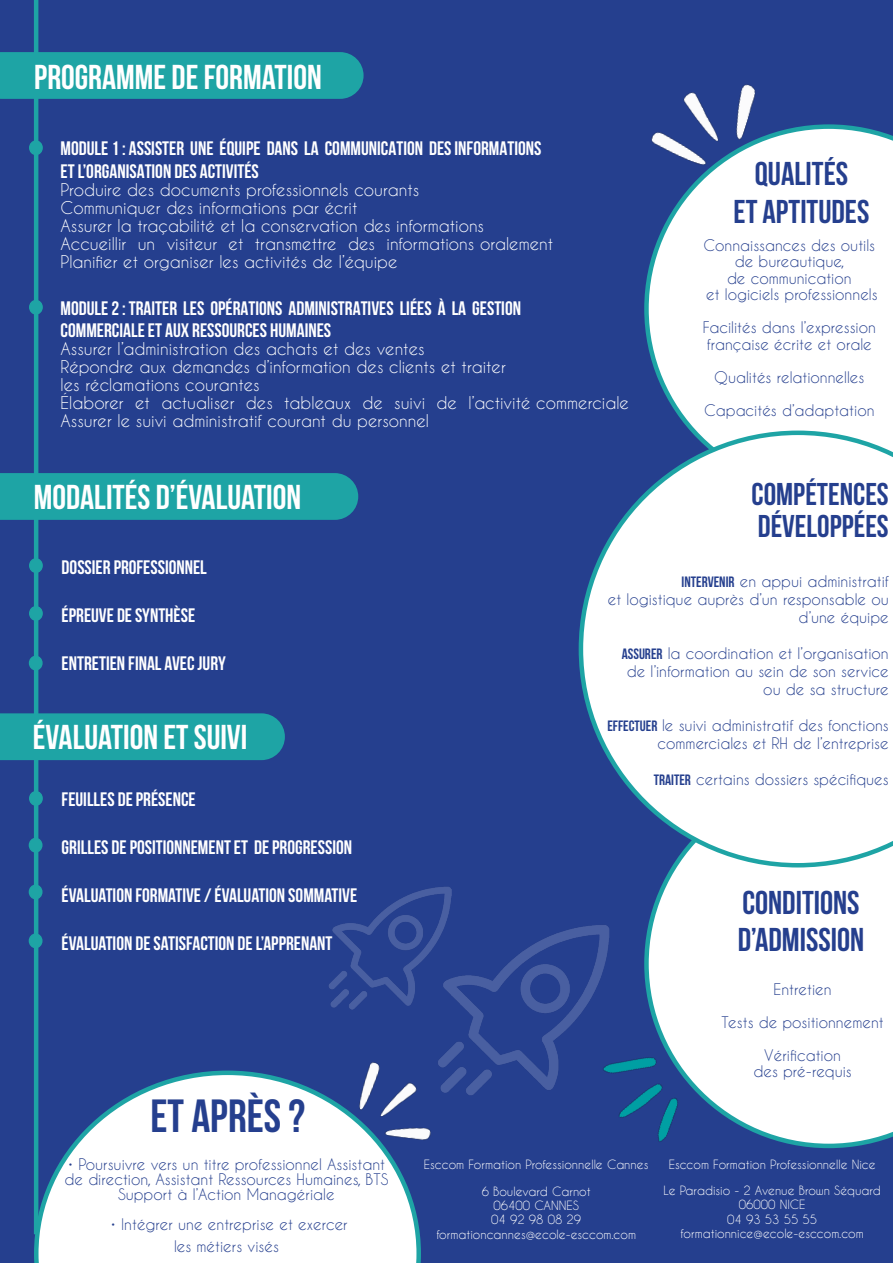
<style>
.page{position:relative;width:893px;height:1263px;background:#253f8e}
.page>*{position:absolute;margin:0;border:0;box-sizing:border-box;transform-origin:0 0}
.t1{font:700 46.5px "Bebas Neue";color:#253f8e}
.t2{font:700 34.5px "Bebas Neue";color:#fff}
.t3{font:700 33px "Bebas Neue";color:#253f8e}
.t4{font:700 31.5px "Bebas Neue";color:#253f8e}
.t5{font:700 19.5px "Bebas Neue";color:#fff}
.t6{font:16.5px "Caviar Dreams";color:#fff}
.t7{font:15px/15px "Caviar Dreams";color:#253f8e;text-align:center}
.t8{font:12px "Caviar Dreams";color:#fff}
.s1{font-family:"Bebas Neue";font-weight:700}
</style>
<div class="page">
<svg style="left:644px;top:867px;width:249px;height:281px"></svg>
<svg style="left:644px;top:124px;width:249px;height:307px"></svg>
<svg style="left:34px;top:1070px;width:387px;height:193px"></svg>
<div style="left:0;top:52px;width:364px;height:47px;background:#1ea4a5"></div>
<div style="left:30px;top:141px;width:12px;height:13px;background:#1ea4a5;border-radius:50%"></div>
<div style="left:29px;top:140px;width:14px;height:15px;border:2px solid #1ea4a5;border-radius:50%"></div>
<div style="left:30px;top:301px;width:12px;height:13px;background:#1ea4a5;border-radius:50%"></div>
<div style="left:29px;top:300px;width:14px;height:15px;border:2px solid #1ea4a5;border-radius:50%"></div>
<div style="left:0;top:473px;width:358px;height:47px;background:#1ea4a5"></div>
<div style="left:30px;top:559px;width:12px;height:13px;background:#1ea4a5;border-radius:50%"></div>
<div style="left:29px;top:558px;width:14px;height:15px;border:2px solid #1ea4a5;border-radius:50%"></div>
<div style="left:30px;top:607px;width:12px;height:13px;background:#1ea4a5;border-radius:50%"></div>
<div style="left:29px;top:606px;width:14px;height:15px;border:2px solid #1ea4a5;border-radius:50%"></div>
<hr style="left:34px;top:0;width:4px;height:1234px;background:#1ea4a5">
<div style="left:30px;top:656px;width:12px;height:14px;background:#1ea4a5;border-radius:50%"></div>
<div style="left:29px;top:656px;width:14px;height:14px;border:2px solid #1ea4a5;border-radius:50%"></div>
<div style="left:0;top:713px;width:285px;height:47px;background:#1ea4a5"></div>
<div style="left:30px;top:792px;width:12px;height:13px;background:#1ea4a5;border-radius:50%"></div>
<div style="left:29px;top:791px;width:14px;height:15px;border:2px solid #1ea4a5;border-radius:50%"></div>
<div style="left:29px;top:838px;width:13px;height:14px;background:#1ea4a5;border-radius:50%"></div>
<div style="left:29px;top:838px;width:14px;height:15px;border:2px solid #1ea4a5;border-radius:50%"></div>
<div style="left:29px;top:885px;width:13px;height:14px;background:#1ea4a5;border-radius:50%"></div>
<div style="left:29px;top:884px;width:14px;height:15px;border:2px solid #1ea4a5;border-radius:50%"></div>
<div style="left:29px;top:934px;width:13px;height:13px;background:#1ea4a5;border-radius:50%"></div>
<div style="left:29px;top:933px;width:14px;height:15px;border:2px solid #1ea4a5;border-radius:50%"></div>
<svg style="left:579px;top:431px;width:314px;height:436px"></svg>
<img style="left:328px;top:886px;width:123px;height:123px">
<img style="left:438px;top:924px;width:171px;height:171px">
<img style="left:570px;top:0;width:256px;height:220px">
<img style="left:578px;top:941px;width:283px;height:272px">
<img style="left:308px;top:1030px;width:210px;height:168px">
<p class="t2" style="left:34px;top:58px;width:289px">PROGRAMME DE FORMATION</p>
<p class="t5" style="left:61px;top:137px;width:482px">MODULE 1 : ASSISTER UNE ÉQUIPE DANS LA COMMUNICATION DES INFORMATIONS</p>
<p class="t5" style="left:61px;top:161px;width:200px">ET L’ORGANISATION DES ACTIVITÉS</p>
<p class="t6" style="left:61px;top:180px;width:360px">Produire des documents professionnels courants</p>
<p class="t6" style="left:61px;top:198px;width:298px">Communiquer des informations par écrit</p>
<p class="t6" style="left:61px;top:216px;width:425px">Assurer la traçabilité et la conservation des informations</p>
<p class="t6" style="left:61px;top:234px;width:494px">Accueillir un visiteur et transmettre des informations oralement</p>
<p class="t6" style="left:61px;top:252px;width:338px">Planifier et organiser les activités de l’équipe</p>
<p class="t5" style="left:61px;top:297px;width:462px">MODULE 2 : TRAITER LES OPÉRATIONS ADMINISTRATIVES LIÉES À LA GESTION</p>
<p class="t5" style="left:61px;top:320px;width:272px">COMMERCIALE ET AUX RESSOURCES HUMAINES</p>
<p class="t6" style="left:61px;top:339px;width:366px">Assurer l’administration des achats et des ventes</p>
<p class="t6" style="left:61px;top:357px;width:447px">Répondre aux demandes d’information des clients et traiter</p>
<p class="t6" style="left:61px;top:375px;width:201px">les réclamations courantes</p>
<p class="t6" style="left:61px;top:393px;width:570px">Élaborer et actualiser des tableaux de suivi de l’activité commerciale</p>
<p class="t6" style="left:61px;top:411px;width:370px">Assurer le suivi administratif courant du personnel</p>
<p class="t3" style="left:755px;top:156px;width:95px">QUALITÉS</p>
<p class="t3" style="left:733px;top:193px;width:137px">ET APTITUDES</p>
<p class="t7" style="left:704px;top:237px;width:173px">Connaissances des outils</p>
<p class="t7" style="left:735px;top:254px;width:111px">de bureautique,</p>
<p class="t7" style="left:727px;top:270px;width:126px">de communication</p>
<p class="t7" style="left:706px;top:287px;width:173px">et logiciels professionnels</p>
<p class="t7" style="left:703px;top:320px;width:175px">Facilités dans l’expression</p>
<p class="t7" style="left:707px;top:336px;width:166px">française écrite et orale</p>
<p class="t7" style="left:714px;top:369px;width:152px">Qualités relationnelles</p>
<p class="t7" style="left:704px;top:402px;width:172px">Capacités d’adaptation</p>
<p class="t2" style="left:34px;top:478px;width:269px">MODALITÉS D’ÉVALUATION</p>
<p class="t5" style="left:62px;top:556px;width:147px">DOSSIER PROFESSIONNEL</p>
<p class="t5" style="left:62px;top:604px;width:135px">ÉPREUVE DE SYNTHÈSE</p>
<p class="t5" style="left:62px;top:652px;width:166px">ENTRETIEN FINAL AVEC JURY</p>
<p class="t2" style="left:33px;top:718px;width:216px">ÉVALUATION ET SUIVI</p>
<p class="t5" style="left:62px;top:788px;width:136px">FEUILLES DE PRÉSENCE</p>
<p class="t5" style="left:62px;top:836px;width:292px">GRILLES DE POSITIONNEMENT ET DE PROGRESSION</p>
<p class="t5" style="left:62px;top:884px;width:297px">ÉVALUATION FORMATIVE / ÉVALUATION SOMMATIVE</p>
<p class="t5" style="left:62px;top:932px;width:272px">ÉVALUATION DE SATISFACTION DE L’APPRENANT</p>
<p class="t1" style="left:151px;top:1090px;width:156px">ET APRÈS ?</p>
<p class="t7" style="left:65px;top:1156px;width:325px">• Poursuivre vers un titre professionnel Assistant de direction, Assistant Ressources Humaines, BTS<br>Support à l’Action Managériale</p>
<p class="t7" style="left:110px;top:1216px;width:239px">• Intégrer une entreprise et exercer</p>
<p class="t7" style="left:174px;top:1238px;width:106px">les métiers visés</p>
<p class="t4" style="left:752px;top:477px;width:139px">COMPÉTENCES</p>
<p class="t4" style="left:758px;top:508px;width:132px">DÉVELOPPÉES</p>
<p class="t7" style="left:682px;top:574px;width:209px"><span class="s1">INTERVENIR</span> en appui administratif</p>
<p class="t7" style="left:608px;top:590px;width:282px;line-height:18px;text-align:right">et logistique auprès d’un responsable ou d’une équipe</p>
<p class="t7" style="left:622px;top:646px;width:269px"><span class="s1">ASSURER</span> la coordination et l’organisation</p>
<p class="t7" style="left:627px;top:664px;width:263px">de l’information au sein de son service</p>
<p class="t7" style="left:763px;top:682px;width:127px">ou de sa structure</p>
<p class="t7" style="left:607px;top:718px;width:283px"><span class="s1">EFFECTUER</span> le suivi administratif des fonctions</p>
<p class="t7" style="left:657px;top:736px;width:233px">commerciales et RH de l’entreprise</p>
<p class="t7" style="left:654px;top:772px;width:237px"><span class="s1">TRAITER</span> certains dossiers spécifiques</p>
<p class="t3" style="left:742px;top:884px;width:119px">CONDITIONS</p>
<p class="t3" style="left:738px;top:921px;width:128px">D’ADMISSION</p>
<p class="t7" style="left:773px;top:981px;width:60px">Entretien</p>
<p class="t7" style="left:721px;top:1014px;width:164px">Tests de positionnement</p>
<p class="t7" style="left:764px;top:1047px;width:78px">Vérification</p>
<p class="t7" style="left:753px;top:1064px;width:100px">des pré-requis</p>
<p class="t8" style="left:424px;top:1157px;width:226px">Esccom Formation Professionnelle Cannes</p>
<p class="t8" style="left:482px;top:1184px;width:110px">6 Boulevard Carnot</p>
<p class="t8" style="left:494px;top:1198px;width:87px">06400 CANNES</p>
<p class="t8" style="left:491px;top:1213px;width:91px">04 92 98 08 29</p>
<p class="t8" style="left:436px;top:1227px;width:201px">formationcannes@ecole-esccom.com</p>
<p class="t8" style="left:669px;top:1157px;width:208px">Esccom Formation Professionnelle Nice</p>
<p class="t8" style="left:663px;top:1183px;width:219px">Le Paradisio - 2 Avenue Brown Séquard</p>
<p class="t8" style="left:739px;top:1198px;width:68px">06000 NICE</p>
<p class="t8" style="left:727px;top:1212px;width:91px">04 93 53 55 55</p>
<p class="t8" style="left:681px;top:1226px;width:185px">formationnice@ecole-esccom.com</p>
</div>
